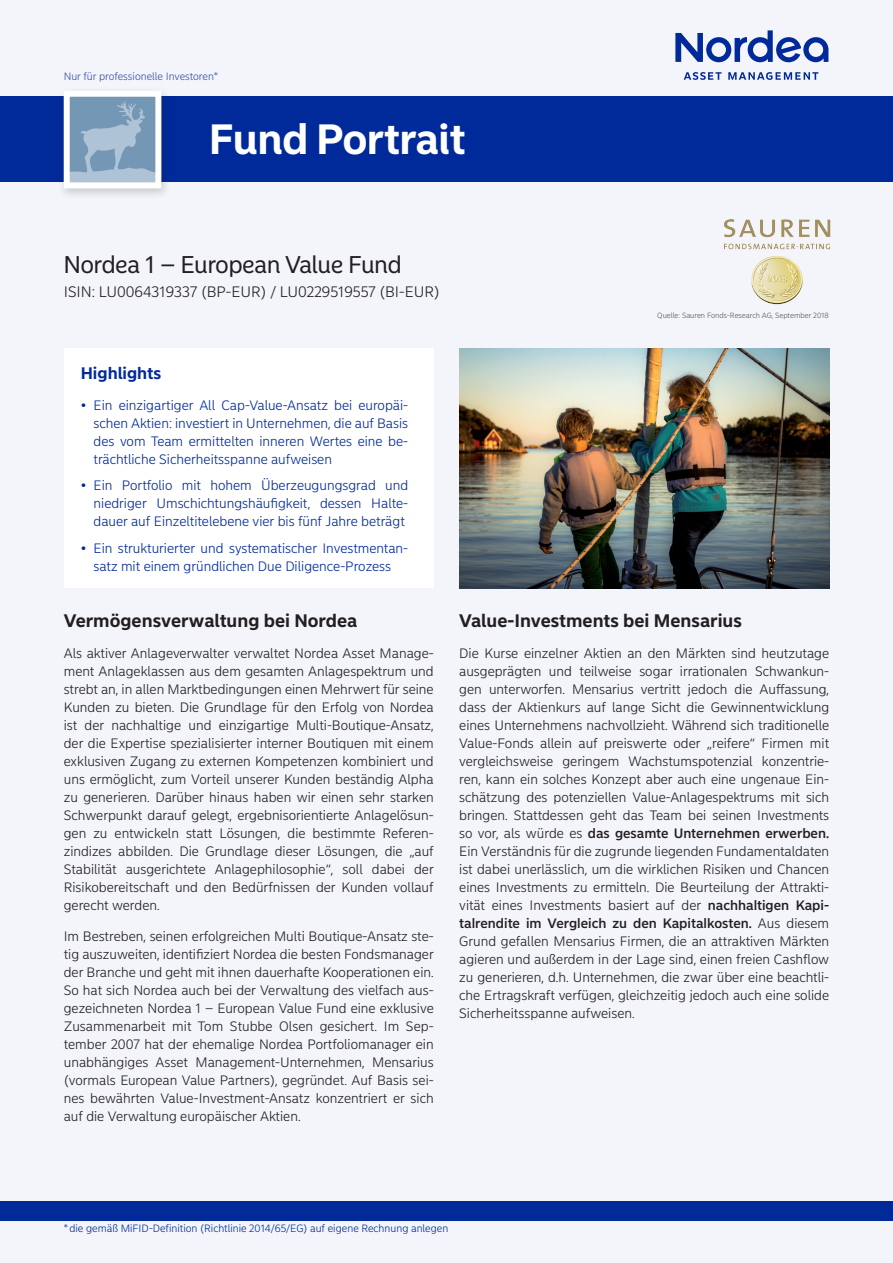
<style>
.page{position:relative;width:893px;height:1263px;background:#f3f5fa}
.page>*{position:absolute;margin:0;border:0;box-sizing:border-box;transform-origin:0 0}
.Fund_Update___Docume{font:700 42px "Nordea Sans Large";color:#fff}
.Fundname{font:24px "Nordea Sans Large";color:#231f20}
.Headlines_Sans_Small{font:700 18px "Nordea Sans Small";color:#231f20}
.t1{font:700 16.5px "Nordea Sans Small";color:#002a9a}
.Fundname-2{font:300 15px "Nordea Sans Small";color:#231f20}
.body_text_Sans_Small{font:300 13.5px/18px "Nordea Sans Small";color:#231f20;text-align:justify}
.Highlight_box_bullet{font:300 13.5px/18px "Nordea Sans Small";color:#002a9a;text-align:justify}
.footer_Institutional{font:300 10.5px "Nordea Sans Small";color:#002a9a}
.footer_Institutional-2{font:300 10.5px "Nordea Sans Small";color:#354eaf}
.disclaimer_Sans_Smal{font:300 7.5px "Nordea Sans Small";color:#57585a}
.s1{font-weight:500}
</style>
<div class="page">
<div style="left:0;top:97px;width:893px;height:85px;background:#002a9a"></div>
<div style="left:58px;top:86px;width:114px;height:114px;background:#231f20;opacity:.2"></div>
<div style="left:67px;top:94px;width:91px;height:91px;background:#7597b6"></div>
<svg style="left:71px;top:101px;width:83px;height:80px"></svg>
<div style="left:64px;top:91px;width:97px;height:97px;border:6px solid #fff"></div>
<svg style="left:675px;top:30px;width:153px;height:32px"></svg>
<svg style="left:684px;top:72px;width:37px;height:8px"></svg>
<svg style="left:728px;top:72px;width:90px;height:8px"></svg>
<img style="left:459px;top:349px;width:370px;height:239px">
<div style="left:64px;top:349px;width:370px;height:239px;background:#fff"></div>
<div style="left:0;top:1201px;width:893px;height:19px;background:#002a9a"></div>
<img style="left:724px;top:220px;width:107px;height:85px">
<p class="footer_Institutional-2" style="left:64px;top:70px;width:156px">Nur für professionelle Investoren*</p>
<p class="Fund_Update___Docume" style="left:209px;top:114px;width:258px">Fund Portrait</p>
<p class="Fundname" style="left:64px;top:251px;width:339px">Nordea 1 – European Value Fund</p>
<p class="Fundname-2" style="left:64px;top:283px;width:378px">ISIN: LU0064319337 (BP-EUR) / LU0229519557 (BI-EUR)</p>
<p class="t1" style="left:81px;top:363px;width:82px">Highlights</p>
<p class="Highlight_box_bullet" style="left:94px;top:396px;width:316px;text-indent:-13px">• Ein einzigartiger All Cap-Value-Ansatz bei europäi&shy;schen Aktien: investiert in Unternehmen, die auf Basis des vom Team ermittelten inneren Wertes eine be&shy;trächtliche Sicherheitsspanne aufweisen</p>
<p class="Highlight_box_bullet" style="left:94px;top:477px;width:316px;text-indent:-13px">• Ein Portfolio mit hohem Überzeugungsgrad und niedriger Umschichtungshäufigkeit, dessen Halte&shy;dauer auf Einzeltitelebene vier bis fünf Jahre beträgt</p>
<p class="Highlight_box_bullet" style="left:81px;top:539px;width:329px;text-align:center">• Ein strukturierter und systematischer Investmentan&shy;satz mit einem gründlichen Due Diligence-Prozess</p>
<p class="Headlines_Sans_Small" style="left:64px;top:610px;width:295px">Vermögensverwaltung bei Nordea</p>
<p class="body_text_Sans_Small" style="left:64px;top:644px;width:371px">Als aktiver Anlageverwalter verwaltet Nordea Asset Manage&shy;ment Anlageklassen aus dem gesamten Anlagespektrum und strebt an, in allen Marktbedingungen einen Mehrwert für seine Kunden zu bieten. Die Grundlage für den Erfolg von Nordea ist der nachhaltige und einzigartige Multi-Boutique-Ansatz, der die Expertise spezialisierter interner Boutiquen mit einem exklusiven Zugang zu externen Kompetenzen kombiniert und uns ermöglicht, zum Vorteil unserer Kunden beständig Alpha zu generieren. Darüber hinaus haben wir einen sehr starken Schwerpunkt darauf gelegt, ergebnisorientierte Anlagelösun&shy;gen zu entwickeln statt Lösungen, die bestimmte Referen&shy;zindizes abbilden. Die Grundlage dieser Lösungen, die „auf Stabilität ausgerichtete Anlagephilosophie“, soll dabei der Risikobereitschaft und den Bedürfnissen der Kunden vollauf gerecht werden.</p>
<p class="body_text_Sans_Small" style="left:64px;top:927px;width:371px">Im Bestreben, seinen erfolgreichen Multi Boutique-Ansatz ste&shy;tig auszuweiten, identifiziert Nordea die besten Fondsmanager der Branche und geht mit ihnen dauerhafte Kooperationen ein.<br>So hat sich Nordea auch bei der Verwaltung des vielfach aus&shy;gezeichneten Nordea 1 – European Value Fund eine exklusive Zusammenarbeit mit Tom Stubbe Olsen gesichert. Im Sep&shy;tember 2007 hat der ehemalige Nordea Portfoliomanager ein unabhängiges Asset Management-Unternehmen, Mensarius (vormals European Value Partners), gegründet. Auf Basis sei&shy;nes bewährten Value-Investment-Ansatz konzentriert er sich auf die Verwaltung europäischer Aktien.</p>
<p class="disclaimer_Sans_Smal" style="left:657px;top:311px;width:173px">Quelle: Sauren Fonds-Research AG, September 2018</p>
<p class="Headlines_Sans_Small" style="left:459px;top:610px;width:284px">Value-Investments bei Mensarius</p>
<p class="body_text_Sans_Small" style="left:459px;top:644px;width:371px">Die Kurse einzelner Aktien an den Märkten sind heutzutage ausgeprägten und teilweise sogar irrationalen Schwankun&shy;gen unterworfen. Mensarius vertritt jedoch die Auffassung, dass der Aktienkurs auf lange Sicht die Gewinnentwicklung eines Unternehmens nachvollzieht. Während sich traditionelle Value-Fonds allein auf preiswerte oder „reifere“ Firmen mit vergleichsweise geringem Wachstumspotenzial konzentrie&shy;ren, kann ein solches Konzept aber auch eine ungenaue Ein&shy;schätzung des potenziellen Value-Anlagespektrums mit sich bringen. Stattdessen geht das Team bei seinen Investments so vor, als würde es <span class="s1">das gesamte Unternehmen erwerben.<br></span>Ein Verständnis für die zugrunde liegenden Fundamentaldaten ist dabei unerlässlich, um die wirklichen Risiken und Chancen eines Investments zu ermitteln. Die Beurteilung der Attrakti&shy;vität eines Investments basiert auf der <span class="s1">nachhaltigen Kapi&shy;talrendite im Vergleich zu den Kapitalkosten.</span> Aus diesem Grund gefallen Mensarius Firmen, die an attraktiven Märkten agieren und außerdem in der Lage sind, einen freien Cashflow zu generieren, d.h. Unternehmen, die zwar über eine beachtli&shy;che Ertragskraft verfügen, gleichzeitig jedoch auch eine solide Sicherheitsspanne aufweisen.</p>
<p class="footer_Institutional" style="left:64px;top:1222px;width:386px">*die gemäß MiFID-Definition (Richtlinie 2014/65/EG) auf eigene Rechnung anlegen</p>
</div>
